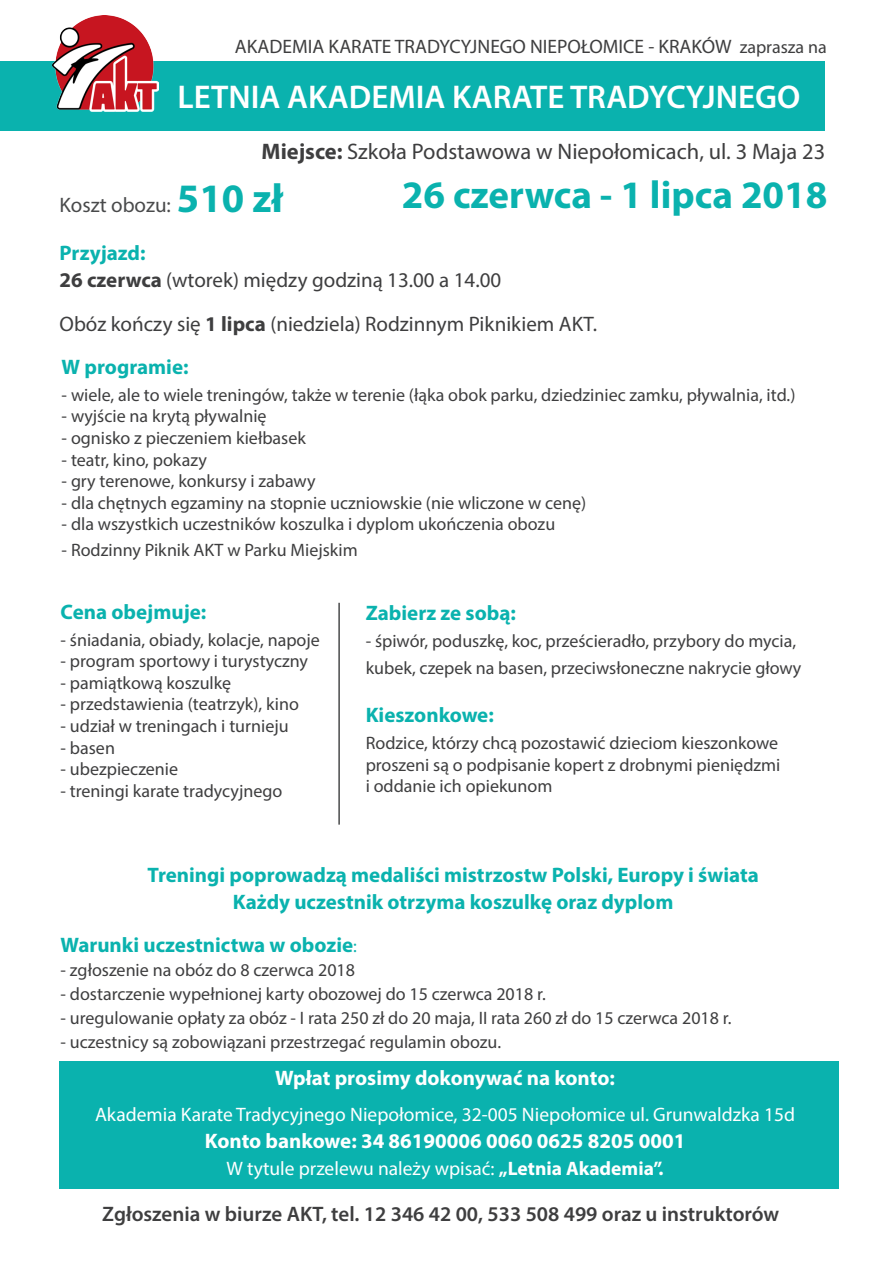
<style>
.page{position:relative;width:893px;height:1263px;background:#fff}
.page>*{position:absolute;margin:0;border:0;box-sizing:border-box;transform-origin:0 0}
.t1{font:700 39px "Myriad Pro";color:#0ab2ae}
.t2{font:600 33px "Myriad Pro";color:#fff}
.t3{font:22.5px "Myriad Pro";color:#3e3e3f}
.t4{font:700 21px "Myriad Pro";color:#0ab2ae}
.t5{font:21px "Myriad Pro";color:#3e3e3f}
.t6{font:700 21px "Myriad Pro";color:#fff}
.t7{font:600 21px "Myriad Pro";color:#3e3e3f}
.t8{font:21px "Myriad Pro";color:#494a4b}
.t9{font:19.5px "Myriad Pro";color:#fff}
.t10{font:19.5px "Myriad Pro";color:#3e3e3f}
.t11{font:18px/21.6px "Myriad Pro";color:#3e3e3f}
.s1{font-size:18px}
.s2{font-weight:700}
.s3{font-weight:700;font-size:40.5px;color:#0ab2ae}
.s4{font-weight:400;font-size:18px}
</style>
<div class="page">
<div style="left:0;top:61px;width:825px;height:70px;background:#0ab2ae"></div>
<div style="left:60px;top:1061px;width:779px;height:127px;background:#0ab2ae"></div>
<hr style="left:338px;top:603px;width:2px;height:222px;background:#494a4b">
<img style="left:53px;top:16px;width:106px;height:96px">
<p class="t10" style="left:235px;top:34px;width:593px">AKADEMIA KARATE TRADYCYJNEGO NIEPOŁOMICE - KRAKÓW <span class="s1">zaprasza na</span></p>
<p class="t2" style="left:178px;top:76px;width:624px">LETNIA AKADEMIA KARATE TRADYCYJNEGO</p>
<p class="t3" style="left:261px;top:138px;width:565px"><span class="s2">Miejsce:</span> Szkoła Podstawowa w Niepołomicach, ul. 3 Maja 23</p>
<p class="t8" style="left:60px;top:192px;width:225px">Koszt obozu: <span class="s3">510 zł</span></p>
<p class="t1" style="left:402px;top:170px;width:427px">26 czerwca - 1 lipca 2018</p>
<p class="t4" style="left:60px;top:239px;width:88px">Przyjazd:</p>
<p class="t5" style="left:60px;top:267px;width:443px"><span class="s2">26 czerwca</span> (wtorek) między godziną 13.00 a 14.00</p>
<p class="t5" style="left:60px;top:311px;width:539px">Obóz kończy się <span class="s2">1 lipca</span> (niedziela) Rodzinnym Piknikiem AKT.</p>
<p class="t4" style="left:62px;top:353px;width:128px">W programie:</p>
<p class="t11" style="left:62px;top:384px;width:735px">- wiele, ale to wiele treningów, także w terenie (łąka obok parku, dziedziniec zamku, pływalnia, itd.)</p>
<p class="t11" style="left:62px;top:405px;width:206px">- wyjście na krytą pływalnię</p>
<p class="t11" style="left:62px;top:427px;width:246px">- ognisko z pieczeniem kiełbasek</p>
<p class="t11" style="left:62px;top:448px;width:147px">- teatr, kino, pokazy</p>
<p class="t11" style="left:62px;top:470px;width:255px">- gry terenowe, konkursy i zabawy</p>
<p class="t11" style="left:62px;top:492px;width:526px">- dla chętnych egzaminy na stopnie uczniowskie (nie wliczone w cenę)</p>
<p class="t11" style="left:62px;top:513px;width:495px">- dla wszystkich uczestników koszulka i dyplom ukończenia obozu</p>
<p class="t11" style="left:62px;top:538px;width:298px">- Rodzinny Piknik AKT w Parku Miejskim</p>
<p class="t4" style="left:61px;top:598px;width:147px">Cena obejmuje:</p>
<p class="t11" style="left:61px;top:628px;width:261px">- śniadania, obiady, kolacje, napoje</p>
<p class="t11" style="left:61px;top:650px;width:249px">- program sportowy i turystyczny</p>
<p class="t11" style="left:61px;top:672px;width:172px">- pamiątkową koszulkę</p>
<p class="t11" style="left:61px;top:693px;width:240px">- przedstawienia (teatrzyk), kino</p>
<p class="t11" style="left:61px;top:715px;width:230px">- udział w treningach i turnieju</p>
<p class="t11" style="left:61px;top:736px;width:56px">- basen</p>
<p class="t11" style="left:61px;top:758px;width:119px">- ubezpieczenie</p>
<p class="t11" style="left:61px;top:780px;width:223px">- treningi karate tradycyjnego</p>
<p class="t4" style="left:366px;top:599px;width:152px">Zabierz ze sobą:</p>
<p class="t11" style="left:366px;top:627px;width:437px;line-height:27px">- śpiwór, poduszkę, koc, prześcieradło, przybory do mycia, kubek, czepek na basen, przeciwsłoneczne nakrycie głowy</p>
<p class="t4" style="left:366px;top:701px;width:130px">Kieszonkowe:</p>
<p class="t11" style="left:366px;top:732px;width:416px;text-align:justify">Rodzice, którzy chcą pozostawić dzieciom kieszonkowe proszeni są o podpisanie kopert z drobnymi pieniędzmi i oddanie ich opiekunom</p>
<p class="t4" style="left:148px;top:861px;width:613px">Treningi poprowadzą medaliści mistrzostw Polski, Europy i świata</p>
<p class="t4" style="left:233px;top:888px;width:442px">Każdy uczestnik otrzyma koszulkę oraz dyplom</p>
<p class="t4" style="left:61px;top:931px;width:298px">Warunki uczestnictwa w obozie<span class="s4">:</span></p>
<p class="t11" style="left:61px;top:959px;width:296px">- zgłoszenie na obóz do 8 czerwca 2018</p>
<p class="t11" style="left:61px;top:983px;width:487px">- dostarczenie wypełnionej karty obozowej do 15 czerwca 2018 r.</p>
<p class="t11" style="left:61px;top:1007px;width:672px">- uregulowanie opłaty za obóz - I rata 250 zł do 20 maja, II rata 260 zł do 15 czerwca 2018 r.</p>
<p class="t11" style="left:61px;top:1031px;width:442px">- uczestnicy są zobowiązani przestrzegać regulamin obozu.</p>
<p class="t6" style="left:275px;top:1065px;width:341px">Wpłat prosimy dokonywać na konto:</p>
<p class="t9" style="left:95px;top:1103px;width:702px">Akademia Karate Tradycyjnego Niepołomice, 32-005 Niepołomice ul. Grunwaldzka 15d</p>
<p class="t6" style="left:205px;top:1128px;width:482px">Konto bankowe: 34 86190006 0060 0625 8205 0001</p>
<p class="t9" style="left:227px;top:1157px;width:438px">W tytule przelewu należy wpisać: <span class="s2">„Letnia Akademia”.</span></p>
<p class="t7" style="left:102px;top:1201px;width:678px">Zgłoszenia w biurze AKT, tel. 12 346 42 00, 533 508 499 oraz u instruktorów</p>
</div>
